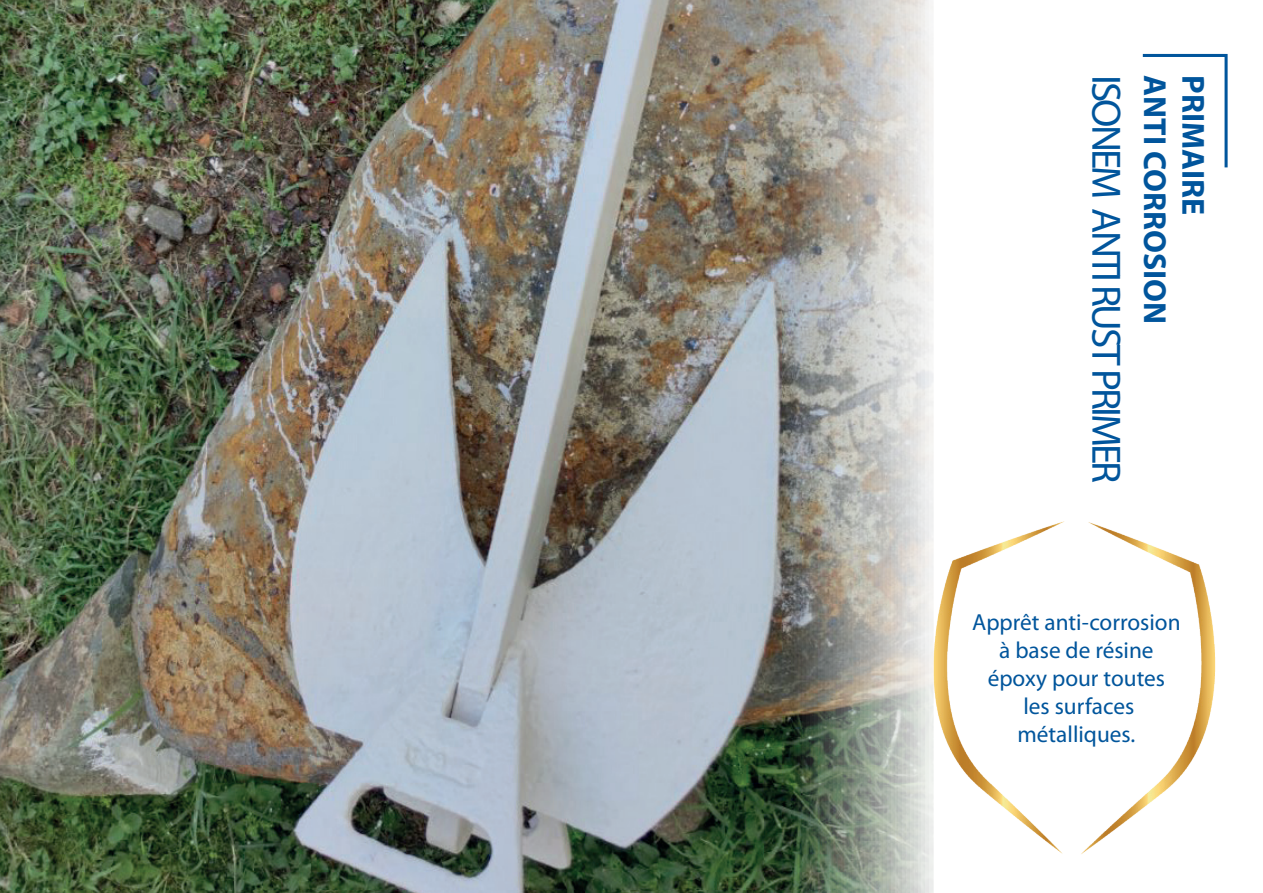
<style>
.page{position:relative;width:1263px;height:893px;background:#fff}
.page>*{position:absolute;margin:0;border:0;box-sizing:border-box;transform-origin:0 0}
.t1{font:41.1px "Myriad Pro";letter-spacing:-.07em;color:#01559c}
.t2{font:700 31.95px "Myriad Pro";color:#01559c}
.t3{font:23.25px/27.9px "Myriad Pro";color:#01559c;text-align:center}
</style>
<div class="page">
<img style="left:0;top:0;width:933px;height:893px">
<img style="left:890px;top:472px;width:326px;height:421px">
<svg style="left:1142px;top:53px;width:86px;height:115px"></svg>
<p class="t1" style="left:1131px;top:75px;width:410px;rotate:90deg">ISONEM ANTI RUST PRIMER</p>
<p class="t2" style="left:1176px;top:75px;width:251px;rotate:90deg">ANTI CORROSION</p>
<p class="t2" style="left:1214px;top:75px;width:141px;rotate:90deg">PRIMAIRE</p>
<p class="t3" style="left:972px;top:608px;width:210px">Apprêt anti-corrosion à base de résine époxy pour toutes les surfaces métalliques.</p>
</div>
